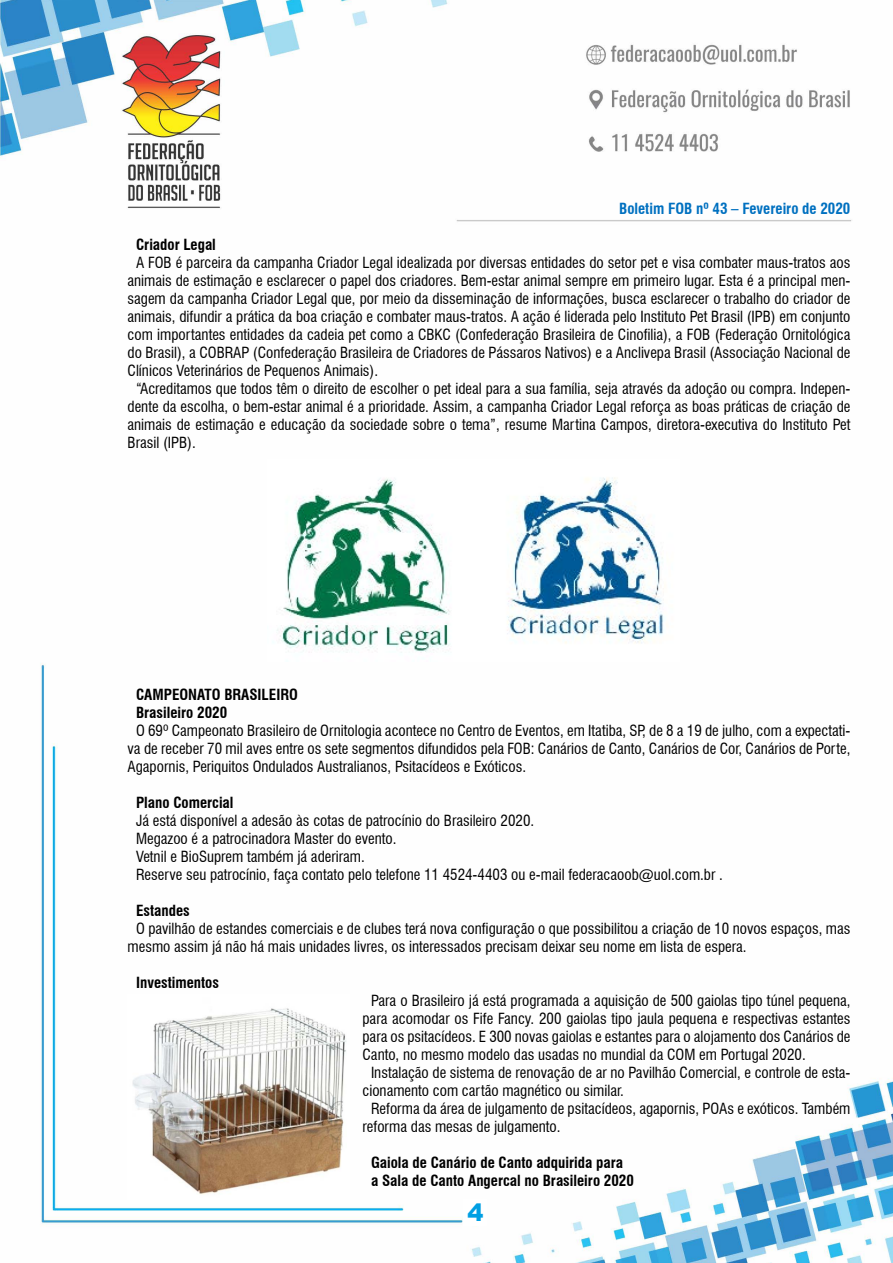
<style>
.page{position:relative;width:893px;height:1263px;background:#fff}
.page>*{position:absolute;margin:0;border:0;box-sizing:border-box;transform-origin:0 0}
.t1{font:900 24px "Arial";color:#009fe3}
.t2{font:condensed 15px/18px "Swiss 721 BT";color:#000}
.t3{font:700 condensed 15px/18px "Swiss 721 BT";color:#000}
.t4{font:700 condensed 15px "Swiss 721 BT";color:#0070c0}
</style>
<div class="page">
<img style="left:0;top:0;width:893px;height:1263px">
<div style="left:463px;top:1199px;width:24px;height:27px;background:#fff"></div>
<img style="left:128px;top:994px;width:222px;height:205px">
<img style="left:268px;top:459px;width:412px;height:203px">
<p class="t4" style="left:619px;top:200px;width:233px">Boletim FOB nº 43 – Fevereiro de 2020</p>
<p class="t3" style="left:136px;top:235px;width:81px">Criador Legal</p>
<p class="t2" style="left:136px;top:253px;width:716px">A FOB é parceira da campanha Criador Legal idealizada por diversas entidades do setor pet e visa combater maus-tratos aos</p>
<p class="t2" style="left:128px;top:271px;width:724px">animais de estimação e esclarecer o papel dos criadores. Bem-estar animal sempre em primeiro lugar. Esta é a principal men-</p>
<p class="t2" style="left:128px;top:289px;width:724px">sagem da campanha Criador Legal que, por meio da disseminação de informações, busca esclarecer o trabalho do criador de</p>
<p class="t2" style="left:128px;top:307px;width:724px">animais, difundir a prática da boa criação e combater maus-tratos. A ação é liderada pelo Instituto Pet Brasil (IPB) em conjunto</p>
<p class="t2" style="left:128px;top:325px;width:724px">com importantes entidades da cadeia pet como a CBKC (Confederação Brasileira de Cinofilia), a FOB (Federação Ornitológica</p>
<p class="t2" style="left:128px;top:343px;width:724px">do Brasil), a COBRAP (Confederação Brasileira de Criadores de Pássaros Nativos) e a Anclivepa Brasil (Associação Nacional de</p>
<p class="t2" style="left:128px;top:361px;width:252px">Clínicos Veterinários de Pequenos Animais).</p>
<p class="t2" style="left:136px;top:379px;width:716px">“Acreditamos que todos têm o direito de escolher o pet ideal para a sua família, seja através da adoção ou compra. Indepen-</p>
<p class="t2" style="left:128px;top:397px;width:724px">dente da escolha, o bem-estar animal é a prioridade. Assim, a campanha Criador Legal reforça as boas práticas de criação de</p>
<p class="t2" style="left:128px;top:415px;width:724px">animais de estimação e educação da sociedade sobre o tema”, resume Martina Campos, diretora-executiva do Instituto Pet</p>
<p class="t2" style="left:128px;top:433px;width:70px">Brasil (IPB).</p>
<p class="t3" style="left:136px;top:685px;width:163px">CAMPEONATO BRASILEIRO<br>Brasileiro 2020</p>
<p class="t2" style="left:128px;top:721px;width:724px;text-align:justify;text-indent:9px">O 69º Campeonato Brasileiro de Ornitologia acontece no Centro de Eventos, em Itatiba, SP, de 8 a 19 de julho, com a expectati&shy;va de receber 70 mil aves entre os sete segmentos difundidos pela FOB: Canários de Canto, Canários de Cor, Canários de Porte, Agapornis, Periquitos Ondulados Australianos, Psitacídeos e Exóticos.</p>
<p class="t3" style="left:136px;top:793px;width:99px">Plano Comercial</p>
<p class="t2" style="left:136px;top:811px;width:588px">Já está disponível a adesão às cotas de patrocínio do Brasileiro 2020.<br>Megazoo é a patrocinadora Master do evento.<br>Vetnil e BioSuprem também já aderiram.<br>Reserve seu patrocínio, faça contato pelo telefone 11 4524-4403 ou e-mail federacaoob@uol.com.br .</p>
<p class="t3" style="left:136px;top:901px;width:55px">Estandes</p>
<p class="t2" style="left:128px;top:919px;width:724px;text-indent:9px">O pavilhão de estandes comerciais e de clubes terá nova configuração o que possibilitou a criação de 10 novos espaços, mas mesmo assim já não há mais unidades livres, os interessados precisam deixar seu nome em lista de espera.</p>
<p class="t3" style="left:136px;top:973px;width:84px">Investimentos</p>
<p class="t2" style="left:371px;top:991px;width:481px">Para o Brasileiro já está programada a aquisição de 500 gaiolas tipo túnel pequena,</p>
<p class="t2" style="left:362px;top:1009px;width:489px">para acomodar os Fife Fancy. 200 gaiolas tipo jaula pequena e respectivas estantes</p>
<p class="t2" style="left:362px;top:1027px;width:489px">para os psitacídeos. E 300 novas gaiolas e estantes para o alojamento dos Canários de</p>
<p class="t2" style="left:362px;top:1045px;width:445px">Canto, no mesmo modelo das usadas no mundial da COM em Portugal 2020.</p>
<p class="t2" style="left:371px;top:1063px;width:481px">Instalação de sistema de renovação de ar no Pavilhão Comercial, e controle de esta-</p>
<p class="t2" style="left:362px;top:1081px;width:263px">cionamento com cartão magnético ou similar.</p>
<p class="t2" style="left:371px;top:1099px;width:481px">Reforma da área de julgamento de psitacídeos, agapornis, POAs e exóticos. Também</p>
<p class="t2" style="left:362px;top:1117px;width:200px">reforma das mesas de julgamento.</p>
<p class="t3" style="left:371px;top:1153px;width:264px">Gaiola de Canário de Canto adquirida para a Sala de Canto Angercal no Brasileiro 2020</p>
<h1 class="t1" style="left:468px;top:1194px;width:18px">4</h1>
</div>
